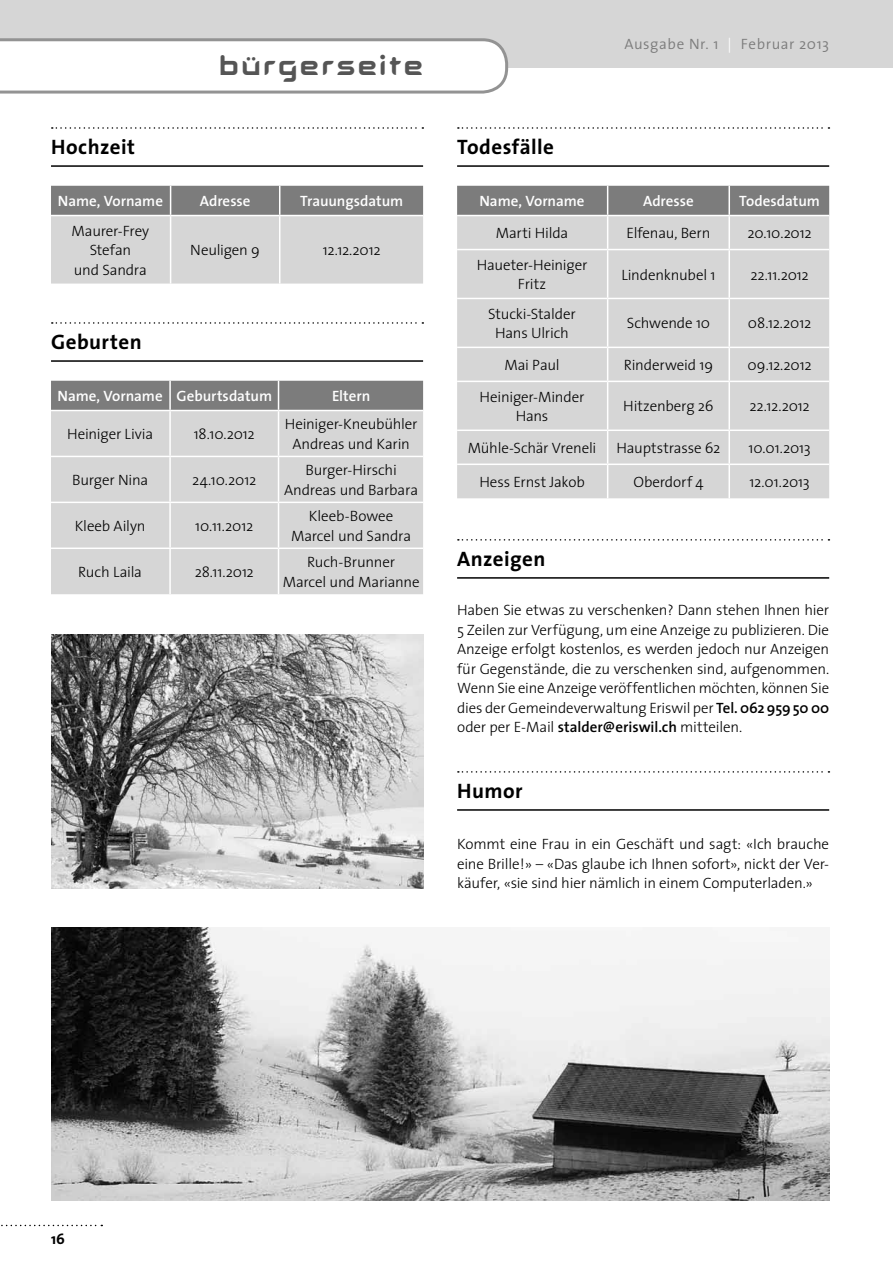
<style>
.page{position:relative;width:893px;height:1263px;background:#fff}
.page>*{position:absolute;margin:0;border:0;box-sizing:border-box;transform-origin:0 0}
.t1{font:30px "Aura";letter-spacing:.08em;color:#555}
.t2{font:700 21px "The Sans";letter-spacing:.025em;color:#000}
.t3{font:300 15px/19.5px "The Sans";letter-spacing:-.01em;color:#000;text-align:center}
.t4{font:600 15px "The Sans";color:#fff}
.t5{font:300 15px "The Sans";letter-spacing:.04em;color:#7c7c7c}
.t6{font:700 15px "The Sans";color:#000}
.s1{color:#fff}
.s2{font-weight:600}
</style>
<div class="page">
<div style="left:0;top:0;width:893px;height:68px;background:#d6d6d6"></div>
<svg style="left:0;top:38px;width:508px;height:56px"></svg>
<svg style="left:1px;top:1225px;width:101px;height:1px"></svg>
<svg style="left:52px;top:127px;width:371px;height:2px"></svg>
<hr style="left:51px;top:165px;width:372px;height:2px;background:#000">
<svg style="left:52px;top:322px;width:371px;height:2px"></svg>
<hr style="left:51px;top:360px;width:372px;height:2px;background:#000">
<svg style="left:51px;top:186px;width:372px;height:98px;background:#bcbcbc"></svg>
<hr style="left:51px;top:215px;width:120px;height:1px;background:#fff">
<hr style="left:171px;top:215px;width:109px;height:1px;background:#fff">
<hr style="left:170px;top:216px;width:1px;height:68px;background:#fff">
<hr style="left:280px;top:215px;width:143px;height:1px;background:#fff">
<hr style="left:279px;top:216px;width:1px;height:68px;background:#fff">
<div style="left:51px;top:411px;width:372px;height:183px;background:#d6d6d6"></div>
<div style="left:51px;top:381px;width:372px;height:29px;background:#7c7c7c"></div>
<hr style="left:169px;top:411px;width:2px;height:45px;background:#fff">
<hr style="left:278px;top:411px;width:1px;height:45px;background:#fff">
<hr style="left:169px;top:457px;width:2px;height:45px;background:#fff">
<hr style="left:278px;top:457px;width:1px;height:45px;background:#fff">
<hr style="left:169px;top:503px;width:2px;height:44px;background:#fff">
<hr style="left:278px;top:503px;width:1px;height:44px;background:#fff">
<hr style="left:169px;top:549px;width:2px;height:45px;background:#fff">
<hr style="left:278px;top:549px;width:1px;height:45px;background:#fff">
<hr style="left:51px;top:547px;width:119px;height:2px;background:#fff">
<hr style="left:170px;top:547px;width:109px;height:2px;background:#fff">
<hr style="left:279px;top:547px;width:144px;height:2px;background:#fff">
<hr style="left:51px;top:502px;width:119px;height:1px;background:#fff">
<hr style="left:170px;top:502px;width:109px;height:1px;background:#fff">
<hr style="left:279px;top:502px;width:144px;height:1px;background:#fff">
<hr style="left:51px;top:456px;width:119px;height:1px;background:#fff">
<hr style="left:170px;top:456px;width:109px;height:1px;background:#fff">
<hr style="left:279px;top:456px;width:144px;height:1px;background:#fff">
<svg style="left:458px;top:127px;width:371px;height:2px"></svg>
<hr style="left:457px;top:165px;width:372px;height:2px;background:#000">
<svg style="left:458px;top:539px;width:371px;height:2px"></svg>
<hr style="left:457px;top:577px;width:372px;height:2px;background:#000">
<svg style="left:458px;top:771px;width:371px;height:2px"></svg>
<hr style="left:457px;top:809px;width:372px;height:2px;background:#000">
<div style="left:457px;top:216px;width:372px;height:282px;background:#d6d6d6"></div>
<div style="left:457px;top:186px;width:372px;height:29px;background:#7c7c7c"></div>
<hr style="left:728px;top:186px;width:2px;height:29px;background:#fff">
<hr style="left:607px;top:216px;width:1px;height:33px;background:#fff">
<hr style="left:728px;top:216px;width:2px;height:33px;background:#fff">
<hr style="left:457px;top:249px;width:151px;height:1px;background:#fff">
<hr style="left:608px;top:249px;width:121px;height:1px;background:#fff">
<hr style="left:607px;top:250px;width:1px;height:48px;background:#fff">
<hr style="left:729px;top:249px;width:100px;height:1px;background:#fff">
<hr style="left:728px;top:250px;width:2px;height:48px;background:#fff">
<hr style="left:457px;top:298px;width:151px;height:1px;background:#fff">
<hr style="left:608px;top:298px;width:121px;height:1px;background:#fff">
<hr style="left:607px;top:299px;width:1px;height:48px;background:#fff">
<hr style="left:729px;top:298px;width:100px;height:1px;background:#fff">
<hr style="left:728px;top:299px;width:2px;height:48px;background:#fff">
<hr style="left:457px;top:347px;width:151px;height:1px;background:#fff">
<hr style="left:608px;top:347px;width:121px;height:1px;background:#fff">
<hr style="left:607px;top:348px;width:1px;height:33px;background:#fff">
<hr style="left:729px;top:347px;width:100px;height:1px;background:#fff">
<hr style="left:728px;top:348px;width:2px;height:33px;background:#fff">
<hr style="left:457px;top:381px;width:151px;height:1px;background:#fff">
<hr style="left:608px;top:381px;width:121px;height:1px;background:#fff">
<hr style="left:607px;top:382px;width:1px;height:47px;background:#fff">
<hr style="left:729px;top:381px;width:100px;height:1px;background:#fff">
<hr style="left:728px;top:382px;width:2px;height:47px;background:#fff">
<hr style="left:457px;top:429px;width:151px;height:2px;background:#fff">
<hr style="left:608px;top:429px;width:121px;height:2px;background:#fff">
<hr style="left:607px;top:431px;width:1px;height:32px;background:#fff">
<hr style="left:729px;top:429px;width:100px;height:2px;background:#fff">
<hr style="left:728px;top:431px;width:2px;height:32px;background:#fff">
<hr style="left:457px;top:463px;width:151px;height:2px;background:#fff">
<hr style="left:608px;top:463px;width:121px;height:2px;background:#fff">
<hr style="left:607px;top:465px;width:1px;height:33px;background:#fff">
<hr style="left:729px;top:463px;width:100px;height:2px;background:#fff">
<hr style="left:728px;top:465px;width:2px;height:33px;background:#fff">
<img style="left:51px;top:635px;width:372px;height:253px">
<img style="left:51px;top:927px;width:778px;height:273px">
<h2 class="t2" style="left:51px;top:130px;width:86px">Hochzeit</h2>
<h1 class="t1" style="left:219px;top:54px;width:206px">bürgerseite</h1>
<p class="t4" style="left:58px;top:188px;width:107px">Name, Vorname</p>
<p class="t4" style="left:200px;top:188px;width:52px">Adresse</p>
<p class="t4" style="left:300px;top:188px;width:104px">Trauungsdatum</p>
<p class="t3" style="left:72px;top:221px;width:79px">Maurer-Frey<br>Stefan<br>und Sandra</p>
<p class="t3" style="left:190px;top:240px;width:71px">Neuligen 9</p>
<p class="t3" style="left:323px;top:240px;width:59px">12.12.2012</p>
<h2 class="t2" style="left:51px;top:325px;width:92px">Geburten</h2>
<p class="t4" style="left:58px;top:383px;width:216px">Name, Vorname Geburtsdatum</p>
<p class="t4" style="left:332px;top:383px;width:40px">Eltern</p>
<p class="t3" style="left:67px;top:424px;width:88px">Heiniger Livia</p>
<p class="t3" style="left:194px;top:424px;width:63px">18.10.2012</p>
<p class="t3" style="left:285px;top:414px;width:134px">Heiniger-Kneubühler<br>Andreas und Karin</p>
<p class="t3" style="left:72px;top:470px;width:78px">Burger Nina</p>
<p class="t3" style="left:192px;top:470px;width:66px">24.10.2012</p>
<p class="t3" style="left:284px;top:460px;width:135px">Burger-Hirschi<br>Andreas und Barbara</p>
<p class="t3" style="left:75px;top:515px;width:72px">Kleeb Ailyn</p>
<p class="t3" style="left:195px;top:515px;width:59px">10.11.2012</p>
<p class="t3" style="left:291px;top:506px;width:122px">Kleeb-Bowee<br>Marcel und Sandra</p>
<p class="t3" style="left:78px;top:562px;width:65px">Ruch Laila</p>
<p class="t3" style="left:195px;top:562px;width:61px">28.11.2012</p>
<p class="t3" style="left:283px;top:552px;width:138px">Ruch-Brunner<br>Marcel und Marianne</p>
<h2 class="t2" style="left:457px;top:130px;width:98px">Todesfälle</h2>
<p class="t5" style="left:624px;top:32px;width:206px">Ausgabe Nr. 1 <span class="s1">|</span> Februar 2013</p>
<p class="t4" style="left:479px;top:188px;width:107px">Name, Vorname</p>
<p class="t4" style="left:643px;top:188px;width:52px">Adresse</p>
<p class="t4" style="left:739px;top:188px;width:82px">Todesdatum</p>
<p class="t3" style="left:496px;top:223px;width:74px">Marti Hilda</p>
<p class="t3" style="left:626px;top:223px;width:85px">Elfenau, Bern</p>
<p class="t3" style="left:747px;top:223px;width:66px">20.10.2012</p>
<p class="t3" style="left:477px;top:254px;width:112px">Haueter-Heiniger<br>Fritz</p>
<p class="t3" style="left:621px;top:264px;width:96px">Lindenknubel 1</p>
<p class="t3" style="left:750px;top:264px;width:60px">22.11.2012</p>
<p class="t3" style="left:488px;top:303px;width:89px">Stucki-Stalder<br>Hans Ulrich</p>
<p class="t3" style="left:627px;top:313px;width:85px">Schwende 10</p>
<p class="t3" style="left:748px;top:313px;width:65px">08.12.2012</p>
<p class="t3" style="left:504px;top:355px;width:57px">Mai Paul</p>
<p class="t3" style="left:624px;top:355px;width:91px">Rinderweid 19</p>
<p class="t3" style="left:748px;top:355px;width:66px">09.12.2012</p>
<p class="t3" style="left:480px;top:386px;width:106px">Heiniger-Minder<br>Hans</p>
<p class="t3" style="left:623px;top:396px;width:92px">Hitzenberg 26</p>
<p class="t3" style="left:749px;top:396px;width:62px">22.12.2012</p>
<p class="t3" style="left:468px;top:437px;width:130px">Mühle-Schär Vreneli</p>
<p class="t3" style="left:616px;top:437px;width:106px">Hauptstrasse 62</p>
<p class="t3" style="left:748px;top:437px;width:64px">10.01.2013</p>
<p class="t3" style="left:479px;top:472px;width:107px">Hess Ernst Jakob</p>
<p class="t3" style="left:633px;top:472px;width:72px">Oberdorf 4</p>
<p class="t3" style="left:749px;top:472px;width:62px">12.01.2013</p>
<h2 class="t2" style="left:457px;top:541px;width:90px">Anzeigen</h2>
<p class="t3" style="left:457px;top:600px;width:374px;text-align:justify">Haben Sie etwas zu verschenken? Dann stehen Ihnen hier 5 Zeilen zur Verfügung, um eine Anzeige zu publizieren. Die Anzeige erfolgt kostenlos, es werden jedoch nur Anzeigen für Gegenstände, die zu verschenken sind, aufgenommen.<br>Wenn Sie eine Anzeige veröffentlichen möchten, können Sie dies der Gemeindeverwaltung Eriswil per <span class="s2">Tel. 062 959 50 00 </span>oder per E-Mail <span class="s2">stalder@eriswil.ch</span> mitteilen.</p>
<h2 class="t2" style="left:457px;top:773px;width:67px">Humor</h2>
<p class="t3" style="left:457px;top:834px;width:374px;text-align:justify">Kommt eine Frau in ein Geschäft und sagt: «Ich brauche eine Brille!» – «Das glaube ich Ihnen sofort», nickt der Ver&shy;käufer, «sie sind hier nämlich in einem Computerladen.»</p>
<p class="t6" style="left:51px;top:1226px;width:15px">16</p>
</div>
